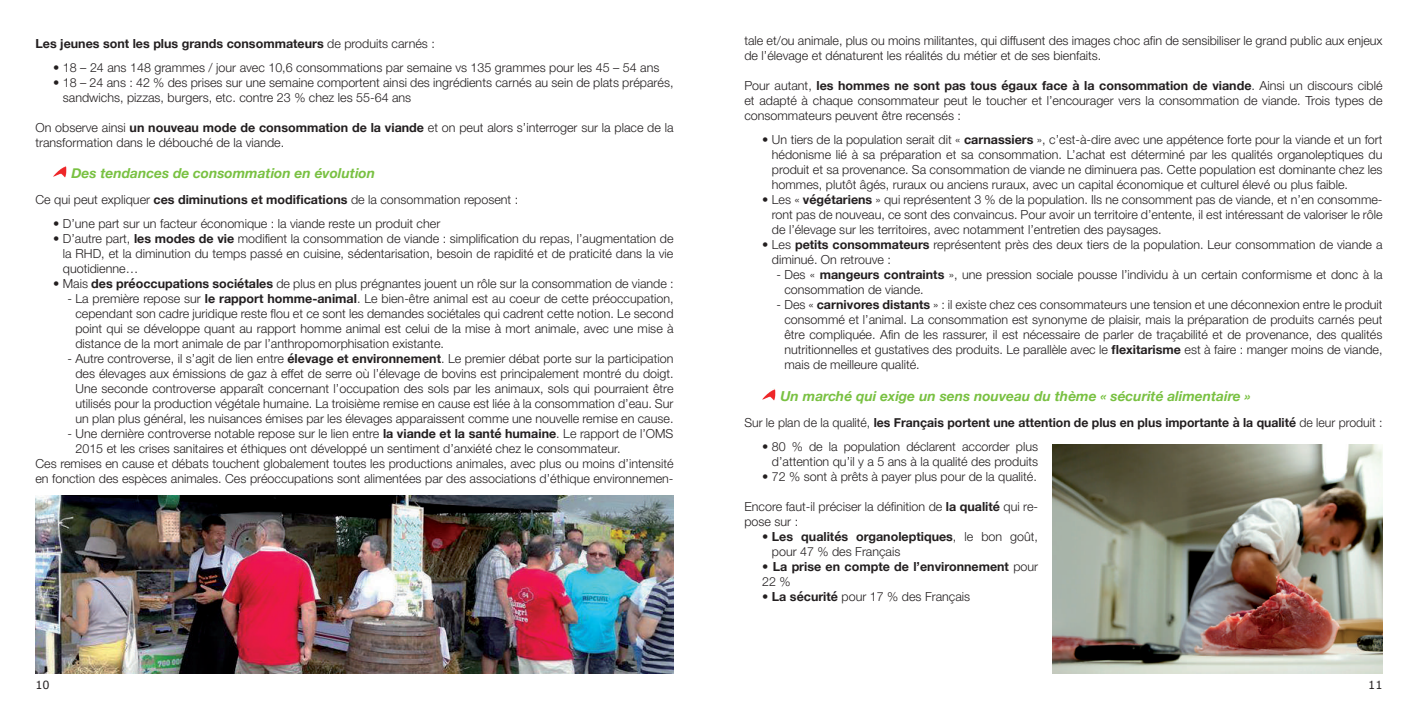
<style>
.page{position:relative;width:1418px;height:709px;background:#fff}
.page>*{position:absolute;margin:0;border:0;box-sizing:border-box;transform-origin:0 0}
.t1{font:italic 700 13.75px "Helvetica Neue";color:#79c142}
.t2{font:300 12.5px/15px "Helvetica Neue";color:#231f20}
.t3{font:700 12.5px/15px "Helvetica Neue";color:#231f20}
.t4{font:11.25px "Verdana";color:#231f20}
.s1{font-weight:300}
.s2{font-weight:700}
</style>
<div class="page">
<img style="left:762px;top:388px;width:14px;height:13px">
<img style="left:53px;top:166px;width:14px;height:12px">
<img style="left:35px;top:495px;width:638px;height:178px">
<img style="left:1052px;top:445px;width:330px;height:228px">
<p class="t3" style="left:35px;top:36px;width:401px">Les jeunes sont les plus grands consommateurs <span class="s1">de produits carnés :</span></p>
<p class="t2" style="left:53px;top:59px;width:607px">• 18 – 24 ans 148 grammes / jour avec 10,6 consommations par semaine vs 135 grammes pour les 45 – 54 ans</p>
<p class="t2" style="left:63px;top:74px;width:612px;text-indent:-10px">• 18 – 24 ans : 42 % des prises sur une semaine comportent ainsi des ingrédients carnés au sein de plats préparés, sandwichs, pizzas, burgers, etc. contre 23 % chez les 55-64 ans</p>
<p class="t2" style="left:35px;top:119px;width:639px">On observe ainsi <span class="s2">un nouveau mode de consommation de la viande</span> et on peut alors s’interroger sur la place de la transformation dans le débouché de la viande.</p>
<p class="t1" style="left:71px;top:162px;width:305px">Des tendances de consommation en évolution</p>
<p class="t2" style="left:35px;top:192px;width:484px">Ce qui peut expliquer <span class="s2">ces diminutions et modifications</span> de la consommation reposent :</p>
<p class="t2" style="left:53px;top:216px;width:388px">• D’une part sur un facteur économique : la viande reste un produit cher</p>
<p class="t2" style="left:63px;top:231px;width:612px;text-align:justify;text-indent:-10px">• D’autre part, <span class="s2">les modes de vie</span> modifient la consommation de viande : simplification du repas, l’augmentation de la RHD, et la diminution du temps passé en cuisine, sédentarisation, besoin de rapidité et de praticité dans la vie quotidienne…</p>
<p class="t2" style="left:53px;top:276px;width:622px">• Mais <span class="s2">des préoccupations sociétales</span> de plus en plus prégnantes jouent un rôle sur la consommation de viande :</p>
<p class="t2" style="left:75px;top:291px;width:599px;text-align:justify;text-indent:-8px">- La première repose sur <span class="s2">le rapport homme-animal</span>. Le bien-être animal est au coeur de cette préoccupation, cependant son cadre juridique reste flou et ce sont les demandes sociétales qui cadrent cette notion. Le second point qui se développe quant au rapport homme animal est celui de la mise à mort animale, avec une mise à distance de la mort animale de par l’anthropomorphisation existante.</p>
<p class="t2" style="left:75px;top:351px;width:599px;text-align:justify;text-indent:-8px">- Autre controverse, il s’agit de lien entre <span class="s2">élevage et environnement</span>. Le premier débat porte sur la participation des élevages aux émissions de gaz à effet de serre où l’élevage de bovins est principalement montré du doigt.<br>Une seconde controverse apparaît concernant l’occupation des sols par les animaux, sols qui pourraient être utilisés pour la production végétale humaine. La troisième remise en cause est liée à la consommation d’eau. Sur un plan plus général, les nuisances émises par les élevages apparaissent comme une nouvelle remise en cause.</p>
<p class="t2" style="left:67px;top:426px;width:607px">- Une dernière controverse notable repose sur le lien entre <span class="s2">la viande et la santé humaine</span>. Le rapport de l’OMS</p>
<p class="t2" style="left:75px;top:441px;width:546px">2015 et les crises sanitaires et éthiques ont développé un sentiment d’anxiété chez le consommateur.</p>
<p class="t2" style="left:35px;top:456px;width:639px">Ces remises en cause et débats touchent globalement toutes les productions animales, avec plus ou moins d’intensité</p>
<p class="t2" style="left:35px;top:471px;width:639px">en fonction des espèces animales. Ces préoccupations sont alimentées par des associations d’éthique environnemen-</p>
<p class="t2" style="left:744px;top:33px;width:639px">tale et/ou animale, plus ou moins militantes, qui diffusent des images choc afin de sensibiliser le grand public aux enjeux de l’élevage et dénaturent les réalités du métier et de ses bienfaits.</p>
<p class="t2" style="left:744px;top:78px;width:639px;text-align:justify">Pour autant, <span class="s2">les hommes ne sont pas tous égaux face à la consommation de viande</span>. Ainsi un discours ciblé et adapté à chaque consommateur peut le toucher et l’encourager vers la consommation de viande. Trois types de consommateurs peuvent être recensés :</p>
<p class="t2" style="left:772px;top:132px;width:612px;text-align:justify;text-indent:-10px">• Un tiers de la population serait dit « <span class="s2">carnassiers</span> », c’est-à-dire avec une appétence forte pour la viande et un fort hédonisme lié à sa préparation et sa consommation. L’achat est déterminé par les qualités organoleptiques du produit et sa provenance. Sa consommation de viande ne diminuera pas. Cette population est dominante chez les hommes, plutôt âgés, ruraux ou anciens ruraux, avec un capital économique et culturel élevé ou plus faible.</p>
<p class="t2" style="left:772px;top:192px;width:612px;text-align:justify;text-indent:-10px">• Les « <span class="s2">végétariens</span> » qui représentent 3 % de la population. Ils ne consomment pas de viande, et n’en consomme&shy;ront pas de nouveau, ce sont des convaincus. Pour avoir un territoire d’entente, il est intéressant de valoriser le rôle de l’élevage sur les territoires, avec notamment l’entretien des paysages.</p>
<p class="t2" style="left:772px;top:237px;width:612px;text-indent:-10px">• Les <span class="s2">petits consommateurs</span> représentent près des deux tiers de la population. Leur consommation de viande a diminué. On retrouve :</p>
<p class="t2" style="left:784px;top:267px;width:599px;text-indent:-8px">- Des « <span class="s2">mangeurs contraints</span> », une pression sociale pousse l’individu à un certain conformisme et donc à la consommation de viande.</p>
<p class="t2" style="left:784px;top:297px;width:599px;text-align:justify;text-indent:-8px">- Des « <span class="s2">carnivores distants</span> » : il existe chez ces consommateurs une tension et une déconnexion entre le produit consommé et l’animal. La consommation est synonyme de plaisir, mais la préparation de produits carnés peut être compliquée. Afin de les rassurer, il est nécessaire de parler de traçabilité et de provenance, des qualités nutritionnelles et gustatives des produits. Le parallèle avec le <span class="s2">flexitarisme</span> est à faire : manger moins de viande, mais de meilleure qualité.</p>
<p class="t1" style="left:780px;top:385px;width:472px">Un marché qui exige un sens nouveau du thème « sécurité alimentaire »</p>
<p class="t3" style="left:744px;top:415px;width:639px"><span class="s1">Sur le plan de la qualité,</span> les Français portent une attention de plus en plus importante à la qualité <span class="s1">de leur produit :</span></p>
<p class="t2" style="left:762px;top:438px;width:277px;text-align:right">• 80 % de la population déclarent accorder plus d’attention qu’il y a 5 ans à la qualité des produits</p>
<p class="t2" style="left:762px;top:468px;width:276px">• 72 % sont à prêts à payer plus pour de la qualité.</p>
<p class="t2" style="left:744px;top:498px;width:295px">Encore faut-il préciser la définition de <span class="s2">la qualité</span> qui re&shy;pose sur :</p>
<p class="t2" style="left:772px;top:528px;width:268px;text-indent:-10px">• <span class="s2">Les qualités organoleptiques</span>, le bon goût, pour 47 % des Français</p>
<p class="t3" style="left:762px;top:559px;width:277px"><span class="s1">•</span> La prise en compte de l’environnement <span class="s1">pour<br>22 %</span></p>
<p class="t2" style="left:762px;top:588px;width:209px">• <span class="s2">La sécurité</span> pour 17 % des Français</p>
<p class="t4" style="left:35px;top:677px;width:16px">10</p>
<p class="t4" style="left:1368px;top:677px;width:16px">11</p>
</div>
